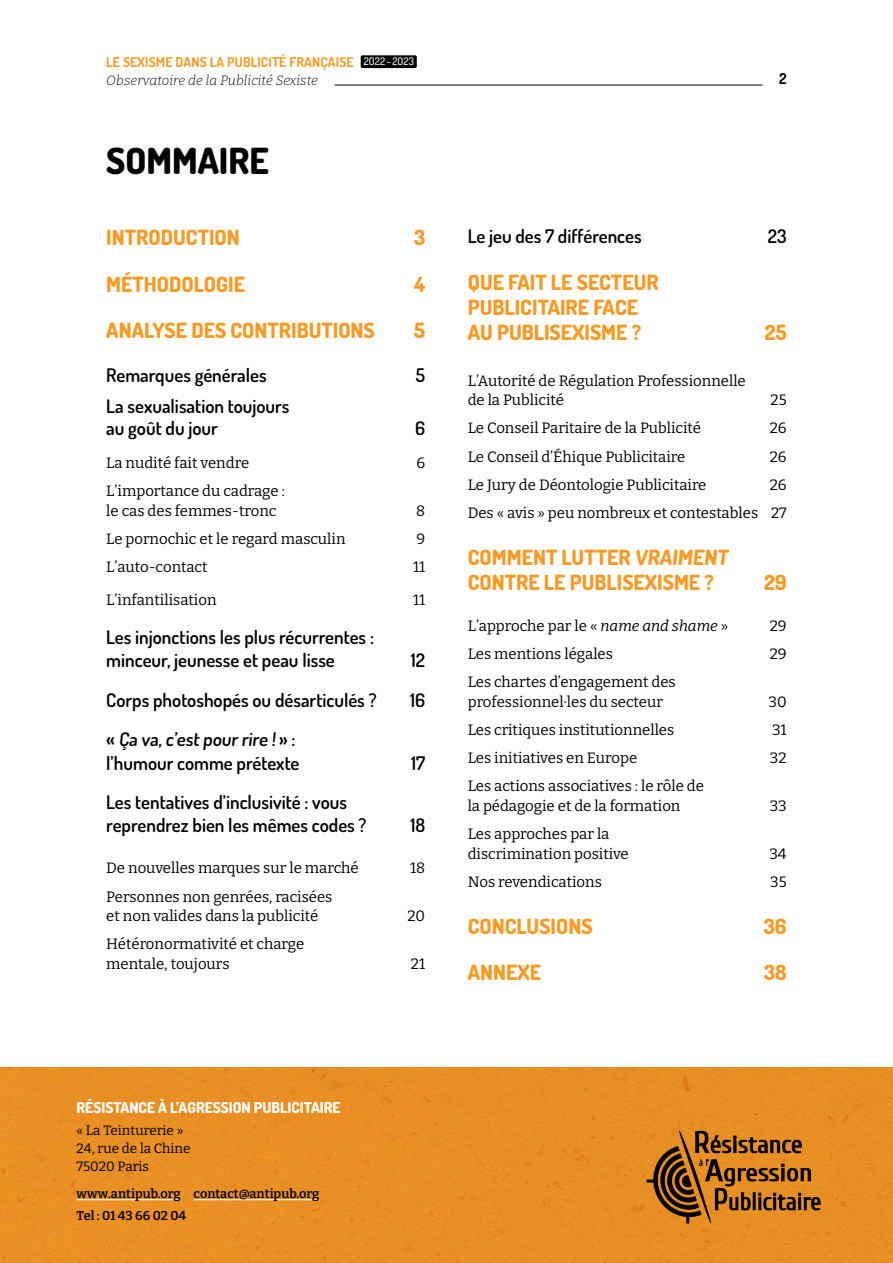
<style>
.page{position:relative;width:893px;height:1263px;background:#fff}
.page>*{position:absolute;margin:0;border:0;box-sizing:border-box;transform-origin:0 0}
.t1{font:800 36px "Dosis";color:#000}
.t2{font:800 21px/25.2px "Dosis";color:#f59b28}
.t3{font:600 18.75px/23.2px "Dosis";color:#000}
.t4{font:15px/19.5px "Bitter";color:#000}
.t5{font:800 15px "Dosis";color:#fff}
.t6{font:700 15px "Dosis";color:#000}
.t7{font:700 13.5px "Dosis";letter-spacing:.01em;color:#f59b28}
.t8{font:13.5px/18px "Bitter";color:#000}
.t9{font:italic 300 13.5px "Bitter";letter-spacing:.01em;color:#000}
.t10{font:600 12.75px/22.2px "Bitter";color:#000}
.s1{font-weight:500;font-size:10.5px;color:#fff}
.s2{font-style:italic}
</style>
<div class="page">
<div style="left:361px;top:55px;width:56px;height:13px;background:#000;border-radius:2px"></div>
<hr style="left:334px;top:85px;width:429px;height:1px;background:#000">
<div style="left:0;top:1067px;width:893px;height:196px;background:#e99024"></div>
<img style="left:630px;top:1071px;width:210px;height:192px">
<hr style="left:77px;top:1199px;width:104px;height:1px;background:#fff">
<hr style="left:194px;top:1199px;width:125px;height:1px;background:#fff">
<p class="t7" style="left:106px;top:52px;width:309px">LE SEXISME DANS LA PUBLICITÉ FRANÇAISE <span class="s1">2O22 - 2O23</span></p>
<p class="t9" style="left:106px;top:71px;width:213px">Observatoire de la Publicité Sexiste</p>
<p class="t6" style="left:779px;top:67px;width:9px">2</p>
<h1 class="t1" style="left:106px;top:134px;width:164px">SOMMAIRE</h1>
<h2 class="t2" style="left:106px;top:223px;width:135px">INTRODUCTION</h2>
<h2 class="t2" style="left:414px;top:223px;width:13px">3</h2>
<h2 class="t2" style="left:106px;top:270px;width:140px">MÉTHODOLOGIE</h2>
<h2 class="t2" style="left:414px;top:270px;width:13px">4</h2>
<h2 class="t2" style="left:106px;top:316px;width:270px">ANALYSE DES CONTRIBUTIONS</h2>
<h2 class="t2" style="left:414px;top:316px;width:12px">5</h2>
<p class="t3" style="left:106px;top:362px;width:162px">Remarques générales</p>
<p class="t3" style="left:416px;top:362px;width:11px">5</p>
<p class="t3" style="left:106px;top:393px;width:185px;line-height:22.5px">La sexualisation toujours au goût du jour</p>
<p class="t3" style="left:415px;top:416px;width:12px">6</p>
<p class="t4" style="left:106px;top:452px;width:144px">La nudité fait vendre</p>
<p class="t4" style="left:416px;top:452px;width:10px">6</p>
<p class="t4" style="left:106px;top:480px;width:180px">L’importance du cadrage : le cas des femmes-tronc</p>
<p class="t4" style="left:416px;top:500px;width:11px">8</p>
<p class="t4" style="left:106px;top:528px;width:241px">Le pornochic et le regard masculin</p>
<p class="t4" style="left:416px;top:528px;width:10px">9</p>
<p class="t4" style="left:106px;top:556px;width:103px">L’auto-contact</p>
<p class="t4" style="left:413px;top:556px;width:14px">11</p>
<p class="t4" style="left:106px;top:589px;width:112px">L’infantilisation</p>
<p class="t4" style="left:413px;top:589px;width:14px">11</p>
<p class="t3" style="left:106px;top:624px;width:269px">Les injonctions les plus récurrentes : minceur, jeunesse et peau lisse</p>
<p class="t3" style="left:411px;top:648px;width:16px">12</p>
<p class="t3" style="left:106px;top:687px;width:272px">Corps photoshopés ou désarticulés ?</p>
<p class="t3" style="left:410px;top:687px;width:17px">16</p>
<p class="t3" style="left:106px;top:727px;width:195px">« Ça va, c’est pour rire !» : l’humour comme prétexte</p>
<p class="t3" style="left:411px;top:750px;width:16px">17</p>
<p class="t3" style="left:106px;top:789px;width:262px">Les tentatives d’inclusivité : vous reprendrez bien les mêmes codes ?</p>
<p class="t3" style="left:410px;top:813px;width:16px">18</p>
<p class="t4" style="left:106px;top:858px;width:254px">De nouvelles marques sur le marché</p>
<p class="t4" style="left:410px;top:858px;width:17px">18</p>
<p class="t4" style="left:106px;top:886px;width:228px">Personnes non genrées, racisées et non valides dans la publicité</p>
<p class="t4" style="left:407px;top:905px;width:19px">20</p>
<p class="t4" style="left:106px;top:934px;width:199px">Hétéronormativité et charge mentale, toujours</p>
<p class="t4" style="left:411px;top:953px;width:16px">21</p>
<p class="t3" style="left:468px;top:224px;width:175px">Le jeu des 7 différences</p>
<p class="t3" style="left:768px;top:224px;width:20px">23</p>
<h2 class="t2" style="left:468px;top:268px;width:192px">QUE FAIT LE SECTEUR<br>PUBLICITAIRE FACE<br>AU PUBLISEXISME ?</h2>
<h2 class="t2" style="left:765px;top:318px;width:23px">25</h2>
<p class="t4" style="left:468px;top:370px;width:280px">L’Autorité de Régulation Professionnelle de la Publicité</p>
<p class="t4" style="left:770px;top:389px;width:18px">25</p>
<p class="t4" style="left:468px;top:417px;width:235px">Le Conseil Paritaire de la Publicité</p>
<p class="t4" style="left:770px;top:417px;width:18px">26</p>
<p class="t4" style="left:468px;top:446px;width:219px">Le Conseil d’Éhique Publicitaire</p>
<p class="t4" style="left:770px;top:446px;width:18px">26</p>
<p class="t4" style="left:468px;top:474px;width:240px">Le Jury de Déontologie Publicitaire</p>
<p class="t4" style="left:468px;top:470px;width:320px;line-height:28.2px;text-align:right">26<br>Des « avis » peu nombreux et contestables 27</p>
<h2 class="t2" style="left:468px;top:543px;width:265px">COMMENT LUTTER VRAIMENT<br>CONTRE LE PUBLISEXISME ?</h2>
<h2 class="t2" style="left:764px;top:568px;width:24px">29</h2>
<p class="t4" style="left:468px;top:615px;width:262px">L’approche par le « <span class="s2">name and shame</span> »</p>
<p class="t4" style="left:770px;top:615px;width:18px">29</p>
<p class="t4" style="left:468px;top:643px;width:147px">Les mentions légales</p>
<p class="t4" style="left:770px;top:643px;width:18px">29</p>
<p class="t4" style="left:468px;top:671px;width:210px">Les chartes d’engagement des professionnel·les du secteur</p>
<p class="t4" style="left:768px;top:691px;width:20px">30</p>
<p class="t4" style="left:468px;top:719px;width:208px">Les critiques institutionnelles</p>
<p class="t4" style="left:772px;top:719px;width:16px">31</p>
<p class="t4" style="left:468px;top:747px;width:171px">Les initiatives en Europe</p>
<p class="t4" style="left:770px;top:747px;width:18px">32</p>
<p class="t4" style="left:468px;top:776px;width:238px">Les actions associatives : le rôle de la pédagogie et de la formation</p>
<p class="t4" style="left:770px;top:795px;width:18px">33</p>
<p class="t4" style="left:468px;top:823px;width:163px">Les approches par la discrimination positive</p>
<p class="t4" style="left:769px;top:843px;width:19px">34</p>
<p class="t4" style="left:468px;top:871px;width:136px">Nos revendications</p>
<p class="t4" style="left:770px;top:871px;width:18px">35</p>
<h2 class="t2" style="left:468px;top:911px;width:126px">CONCLUSIONS</h2>
<h2 class="t2" style="left:764px;top:911px;width:25px">36</h2>
<h2 class="t2" style="left:468px;top:958px;width:75px">ANNEXE</h2>
<h2 class="t2" style="left:764px;top:958px;width:24px">38</h2>
<p class="t5" style="left:77px;top:1096px;width:266px">RÉSISTANCE À L’AGRESSION PUBLICITAIRE</p>
<p class="t8" style="left:77px;top:1120px;width:115px">« La Teinturerie »<br>24, rue de la Chine<br>75020 Paris</p>
<p class="t10" style="left:77px;top:1181px;width:244px">www.antipub.org contact@antipub.org<br>Tel : 01 43 66 02 04</p>
</div>
